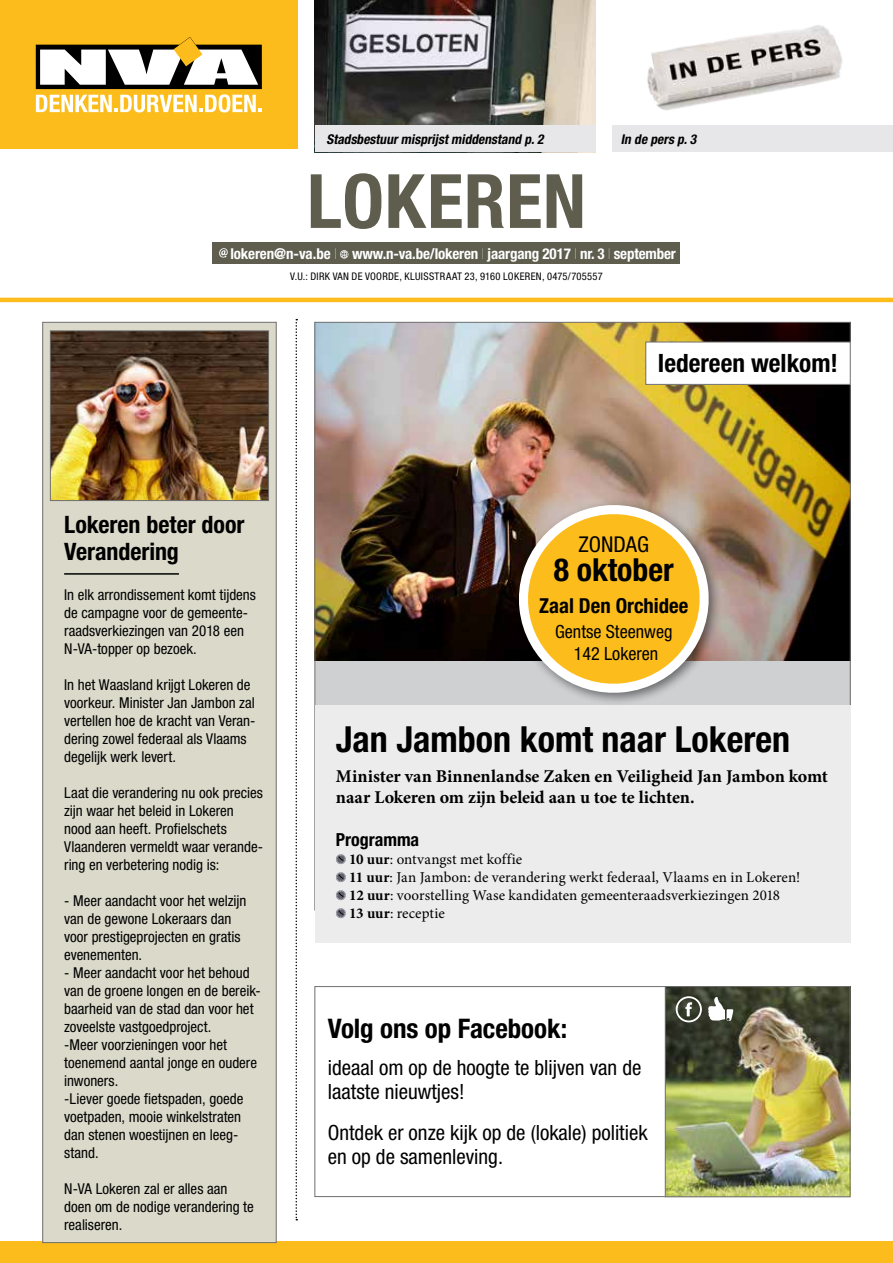
<style>
.page{position:relative;width:893px;height:1263px;background:#fff}
.page>*{position:absolute;margin:0;border:0;box-sizing:border-box;transform-origin:0 0}
.t1{font:700 condensed 75px "Helvetica Neue LT Std";letter-spacing:.01em;color:#5e5d4e}
.t2{font:700 condensed 36px "Helvetica Neue LT Std";color:#000}
.t3{font:700 condensed 31.8px "Helvetica Neue LT Std";color:#000}
.t4{font:700 condensed 27px "Helvetica Neue LT Std";letter-spacing:-.005em;color:#000}
.t5{font:700 condensed 25.35px "Helvetica Neue LT Std";color:#000}
.t6{font:700 condensed 24px/27px "Helvetica Neue LT Std";color:#000}
.t7{font:condensed 21.75px "Helvetica Neue LT Std";color:#000}
.t8{font:condensed 21px/24px "Helvetica Neue LT Std";color:#000}
.t9{font:700 condensed 20.7px "Helvetica Neue LT Std";color:#000}
.t10{font:condensed 18.15px/21.8px "Helvetica Neue LT Std";color:#000;text-align:center}
.t11{font:700 18px/21px "Minion Pro";letter-spacing:-.005em;color:#000}
.t12{font:700 condensed 18px "Helvetica Neue LT Std";letter-spacing:-.005em;color:#000}
.t13{font:condensed 15px/18px "Helvetica Neue LT Std";color:#000}
.t14{font:15px/18px "Minion Pro";color:#000}
.t15{font:700 condensed 15px "Helvetica Neue LT Std";letter-spacing:-.01em;color:#fff}
.t16{font:italic 700 condensed 13.5px "Helvetica Neue LT Std";color:#000}
.t17{font:condensed 10.5px "Helvetica Neue LT Std";letter-spacing:.03em;color:#000}
.s1{font-weight:200}
.s2{font-weight:700}
</style>
<div class="page">
<div style="left:0;top:0;width:298px;height:149px;background:#fcbd1c"></div>
<svg style="left:36px;top:37px;width:226px;height:75px"></svg>
<hr style="left:0;top:298px;width:893px;height:4px;background:#fcbd1c">
<div style="left:0;top:1242px;width:893px;height:21px;background:#fcbd1c"></div>
<div style="left:213px;top:242px;width:467px;height:22px;background:#5e5d4e"></div>
<svg style="left:219px;top:248px;width:9px;height:10px"></svg>
<svg style="left:340px;top:250px;width:8px;height:9px"></svg>
<svg style="left:296px;top:319px;width:1px;height:901px"></svg>
<div style="left:315px;top:322px;width:535px;height:588px;background:#cfd0d2"></div>
<img style="left:317px;top:324px;width:531px;height:336px">
<div style="left:315px;top:705px;width:535px;height:237px;background:#ececed"></div>
<svg style="left:336px;top:854px;width:10px;height:10px"></svg>
<svg style="left:336px;top:872px;width:10px;height:10px"></svg>
<svg style="left:336px;top:890px;width:10px;height:10px"></svg>
<svg style="left:336px;top:908px;width:10px;height:10px"></svg>
<div style="left:43px;top:322px;width:233px;height:921px;background:#dbd9ca"></div>
<div style="left:513px;top:499px;width:209px;height:207px;background:#000;opacity:.5"></div>
<svg style="left:519px;top:505px;width:190px;height:193px"></svg>
<div style="left:646px;top:342px;width:204px;height:42px;background:#fff"></div>
<div style="left:646px;top:342px;width:204px;height:43px;border:1px solid #706f6f"></div>
<img style="left:667px;top:988px;width:181px;height:207px">
<div style="left:665px;top:986px;width:185px;height:211px;border:1px solid #706f6f"></div>
<svg style="left:676px;top:996px;width:26px;height:26px"></svg>
<svg style="left:708px;top:996px;width:25px;height:25px"></svg>
<img style="left:52px;top:333px;width:215px;height:166px">
<div style="left:50px;top:331px;width:219px;height:170px;border:1px solid #706f6f"></div>
<hr style="left:64px;top:573px;width:115px;height:2px;background:#000">
<img style="left:315px;top:0;width:280px;height:125px">
<img style="left:647px;top:25px;width:196px;height:86px">
<div style="left:315px;top:125px;width:280px;height:27px;background:#e7e7e9"></div>
<div style="left:612px;top:125px;width:281px;height:27px;background:#e7e7e9"></div>
<p class="t16" style="left:326px;top:131px;width:221px">Stadsbestuurmisprijstmiddenstand p.2</p>
<p class="t16" style="left:621px;top:131px;width:80px">In de pers p.3</p>
<h1 class="t1" style="left:307px;top:156px;width:280px">LOKEREN</h1>
<p class="t15" style="left:230px;top:244px;width:447px">lokeren@n-va.be <span class="s1">I</span> www.n-va.be/lokeren <span class="s1">I</span> jaargang 2017 <span class="s1">I</span> nr. 3 <span class="s1">I</span> september</p>
<p class="t17" style="left:290px;top:270px;width:314px">V.U.: DIRK VAN DE VOORDE, KLUISSTRAAT 23, 9160 LOKEREN, 0475/705557</p>
<h3 class="t6" style="left:64px;top:511px;width:182px">Lokeren beter door<br>Verandering</h3>
<p class="t13" style="left:64px;top:585px;width:193px">In elk arrondissement komt tijdens de campagne voor de gemeente&shy;raadsverkiezingen van 2018 een<br>N-VA-topper op bezoek.</p>
<p class="t13" style="left:64px;top:675px;width:193px">In het Waasland krijgt Lokeren de voorkeur. Minister Jan Jambon zal vertellen hoe de kracht van Veran&shy;dering zowel federaal als Vlaams degelijk werk levert.</p>
<p class="t13" style="left:64px;top:783px;width:200px">Laat die verandering nu ook precies zijn waar het beleid in Lokeren nood aan heeft. Profielschets<br>Vlaanderen vermeldt waar verande&shy;ring en verbetering nodig is:</p>
<p class="t13" style="left:64px;top:891px;width:184px">- Meer aandacht voor het welzijn van de gewone Lokeraars dan voor prestigeprojecten en gratis evenementen.</p>
<p class="t13" style="left:64px;top:963px;width:198px">- Meer aandacht voor het behoud van de groene longen en de bereik&shy;baarheid van de stad dan voor het zoveelste vastgoedproject.<br>-Meer voorzieningen voor het toenemend aantal jonge en oudere inwoners.<br>-Liever goede fietspaden, goede voetpaden, mooie winkelstraten dan stenen woestijnen en leeg&shy;stand.</p>
<p class="t13" style="left:64px;top:1179px;width:191px">N-VA Lokeren zal er alles aan doen om de nodige verandering te realiseren.</p>
<h3 class="t5" style="left:658px;top:348px;width:182px">Iedereen welkom!</h3>
<h3 class="t7" style="left:579px;top:531px;width:72px">ZONDAG</h3>
<h3 class="t3" style="left:554px;top:550px;width:121px">8 oktober</h3>
<h3 class="t9" style="left:539px;top:593px;width:151px">Zaal Den Orchidee</h3>
<p class="t10" style="left:555px;top:620px;width:119px">Gentse Steenweg<br>142 Lokeren</p>
<h2 class="t2" style="left:336px;top:718px;width:456px">Jan Jambon komt naar Lokeren</h2>
<p class="t11" style="left:336px;top:765px;width:493px">Minister van Binnenlandse Zaken en Veiligheid Jan Jambon komt naar Lokeren om zijn beleid aan u toe te lichten.</p>
<p class="t12" style="left:336px;top:829px;width:85px">Programma</p>
<p class="t14" style="left:349px;top:850px;width:453px"><span class="s2">10 uur</span>: ontvangst met koffie<br><span class="s2">11 uur</span>: Jan Jambon: de verandering werkt federaal, Vlaams en in Lokeren!<br><span class="s2">12 uur</span>: voorstelling Wase kandidaten gemeenteraadsverkiezingen 2018<br><span class="s2">13 uur</span>: receptie</p>
<h3 class="t4" style="left:328px;top:1012px;width:241px">Volg ons op Facebook:</h3>
<h3 class="t8" style="left:328px;top:1055px;width:315px">ideaal om op de hoogte te blijven van de laatste nieuwtjes!</h3>
<h3 class="t8" style="left:328px;top:1120px;width:321px">Ontdek er onze kijk op de (lokale) politiek en op de samenleving.</h3>
</div>
